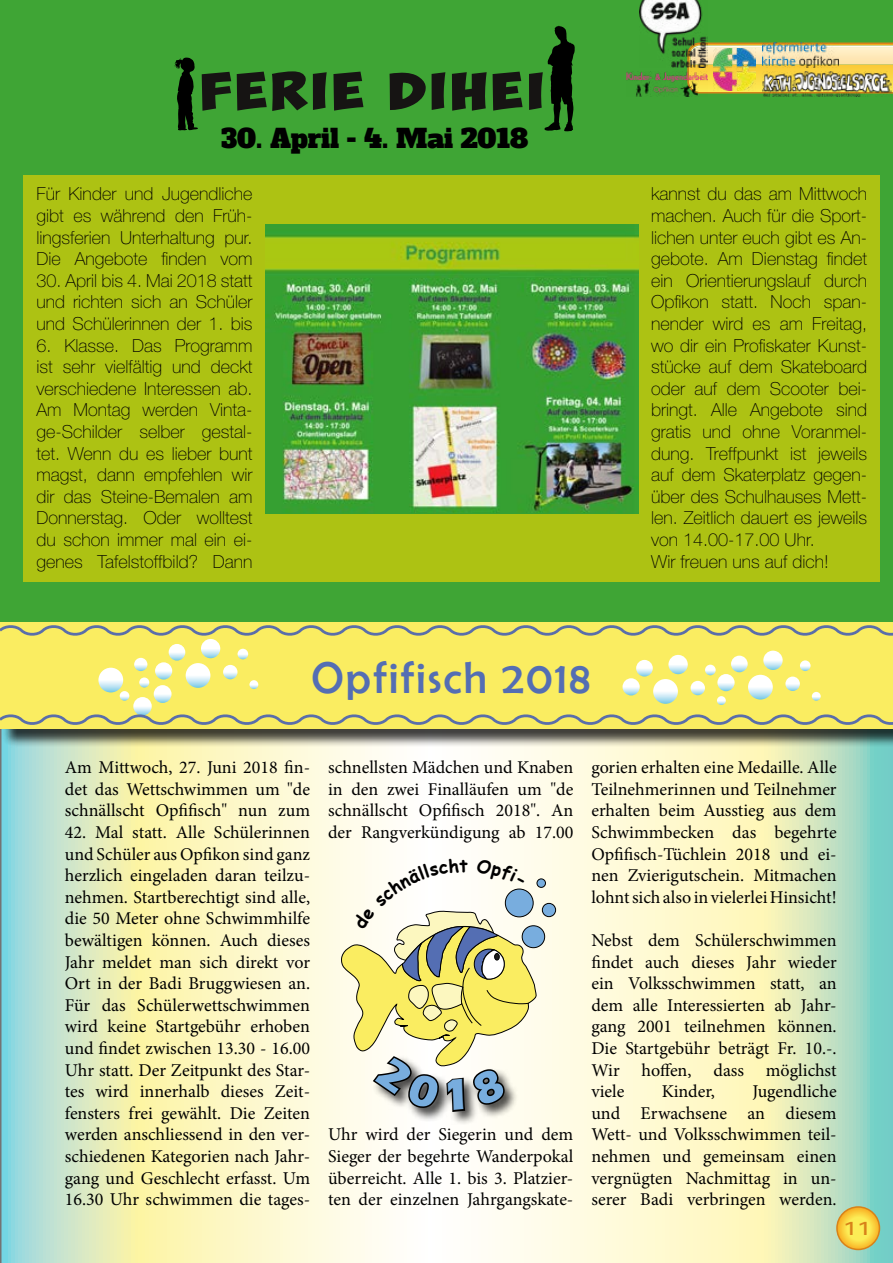
<style>
.page{position:relative;width:893px;height:1263px;background:#fff}
.page>*{position:absolute;margin:0;border:0;box-sizing:border-box;transform-origin:0 0}
.t1{font:44.55px "Berlin Sans FB";letter-spacing:.05em;color:#546eb3}
.t2{font:27px "Myriad Pro";color:#d88219;scale:1.11 1}
.t3{font:25.8px "Alfa Slab One";color:#000}
.t4{font:18px/21.6px "Minion Pro";color:#000;text-align:justify}
.t5{font:100 18px/21.6px "Helvetica Neue LT Std";color:#000;text-align:justify}
</style>
<div class="page">
<svg style="left:0;top:729px;width:893px;height:534px;background:#eaf2ce"></svg>
<div style="left:1px;top:0;width:892px;height:629px;background:#3fa535"></div>
<svg style="left:687px;top:43px;width:206px;height:51px;background:#efc339"></svg>
<img style="left:707px;top:56px;width:186px;height:8px">
<img style="left:707px;top:45px;width:186px;height:11px">
<svg style="left:837px;top:1207px;width:42px;height:42px"></svg>
<div style="left:836px;top:1206px;width:44px;height:44px;border:2px solid #d88219;border-radius:50%"></div>
<div style="left:542px;top:903px;width:14px;height:14px;background:#78adde;border-radius:50%"></div>
<div style="left:542px;top:903px;width:14px;height:14px;border:1px solid #000;border-radius:50%"></div>
<div style="left:537px;top:879px;width:8px;height:8px;background:#78adde;border-radius:50%"></div>
<div style="left:537px;top:878px;width:9px;height:10px;border:1px solid #000;border-radius:50%"></div>
<svg style="left:522px;top:926px;width:23px;height:22px"></svg>
<div style="left:522px;top:925px;width:23px;height:23px;border:1px solid #000;border-radius:50%"></div>
<div style="left:372px;top:1054px;width:146px;height:72px;background:#000;opacity:.75"></div>
<svg style="left:237px;top:71px;width:90px;height:40px"></svg>
<svg style="left:333px;top:72px;width:30px;height:39px"></svg>
<svg style="left:390px;top:73px;width:36px;height:37px"></svg>
<svg style="left:432px;top:72px;width:13px;height:38px"></svg>
<svg style="left:452px;top:72px;width:35px;height:39px"></svg>
<svg style="left:493px;top:72px;width:30px;height:39px"></svg>
<svg style="left:174px;top:58px;width:57px;height:73px"></svg>
<svg style="left:529px;top:26px;width:46px;height:105px"></svg>
<div style="left:24px;top:175px;width:856px;height:406px;background:#adc213"></div>
<img style="left:265px;top:224px;width:373px;height:289px">
<div style="left:2px;top:624px;width:891px;height:123px;background:#000;opacity:.75"></div>
<div style="left:0;top:622px;width:893px;height:106px;background:#faed61"></div>
<svg style="left:653px;top:679px;width:25px;height:25px"></svg>
<svg style="left:133px;top:697px;width:19px;height:18px"></svg>
<svg style="left:139px;top:677px;width:10px;height:10px"></svg>
<svg style="left:120px;top:691px;width:9px;height:10px"></svg>
<svg style="left:134px;top:658px;width:13px;height:13px"></svg>
<svg style="left:98px;top:668px;width:25px;height:24px"></svg>
<svg style="left:154px;top:685px;width:18px;height:18px"></svg>
<svg style="left:717px;top:696px;width:9px;height:9px"></svg>
<svg style="left:705px;top:665px;width:11px;height:10px"></svg>
<svg style="left:691px;top:681px;width:14px;height:14px"></svg>
<svg style="left:668px;top:655px;width:20px;height:19px"></svg>
<svg style="left:636px;top:660px;width:17px;height:16px"></svg>
<svg style="left:622px;top:678px;width:18px;height:17px"></svg>
<svg style="left:748px;top:675px;width:25px;height:24px"></svg>
<svg style="left:812px;top:692px;width:9px;height:9px"></svg>
<svg style="left:800px;top:660px;width:11px;height:11px"></svg>
<svg style="left:785px;top:676px;width:15px;height:15px"></svg>
<svg style="left:763px;top:651px;width:20px;height:19px"></svg>
<svg style="left:731px;top:656px;width:17px;height:16px"></svg>
<svg style="left:717px;top:674px;width:18px;height:17px"></svg>
<svg style="left:186px;top:663px;width:24px;height:25px"></svg>
<svg style="left:249px;top:680px;width:9px;height:9px"></svg>
<svg style="left:238px;top:649px;width:10px;height:10px"></svg>
<svg style="left:223px;top:665px;width:14px;height:14px"></svg>
<svg style="left:201px;top:639px;width:19px;height:19px"></svg>
<svg style="left:169px;top:644px;width:16px;height:17px"></svg>
<svg style="left:155px;top:662px;width:17px;height:17px"></svg>
<svg style="left:0;top:621px;width:893px;height:15px"></svg>
<svg style="left:0;top:711px;width:893px;height:18px"></svg>
<img style="left:713px;top:48px;width:43px;height:43px">
<img style="left:627px;top:72px;width:80px;height:25px">
<img style="left:762px;top:43px;width:76px;height:24px">
<img style="left:640px;top:0;width:67px;height:68px">
<img style="left:762px;top:72px;width:130px;height:25px">
<svg style="left:341px;top:858px;width:196px;height:256px"></svg>
<h3 class="t3" style="left:221px;top:121px;width:309px">30. April - 4. Mai 2018</h3>
<p class="t5" style="left:37px;top:183px;width:217px">Für Kinder und Jugendliche gibt es während den Früh&shy;lingsferien Unterhaltung pur.<br>Die Angebote finden vom</p>
<p class="t5" style="left:37px;top:269px;width:217px">30. April bis 4. Mai 2018 statt und richten sich an Schüler und Schülerinnen der 1. bis</p>
<p class="t5" style="left:37px;top:334px;width:217px">6. Klasse. Das Programm ist sehr vielfältig und deckt verschiedene Interessen ab.<br>Am Montag werden Vinta&shy;ge-Schilder selber gestal&shy;tet. Wenn du es lieber bunt magst, dann empfehlen wir dir das Steine-Bemalen am Donnerstag. Oder wolltest du schon immer mal ein ei&shy;genes Tafelstoffbild? Dann</p>
<h1 class="t1" style="left:311px;top:653px;width:280px">Opfifisch 2018</h1>
<p class="t5" style="left:651px;top:183px;width:217px;text-align:left">kannst du das am Mittwoch machen. Auch für die Sport&shy;lichen unter euch gibt es An&shy;gebote. Am Dienstag findet ein Orientierungslauf durch<br>Opfikon statt. Noch span&shy;nender wird es am Freitag, wo dir ein Profiskater Kunst&shy;stücke auf dem Skateboard oder auf dem Scooter bei&shy;bringt. Alle Angebote sind gratis und ohne Voranmel&shy;dung. Treffpunkt ist jeweils auf dem Skaterplatz gegen&shy;über des Schulhauses Mett&shy;len. Zeitlich dauert es jeweils von 14.00-17.00 Uhr.<br>Wir freuen uns auf dich!</p>
<p class="t4" style="left:65px;top:757px;width:247px">Am Mittwoch, 27. Juni 2018 fin&shy;det das Wettschwimmen um "de schnällscht Opfifisch" nun zum</p>
<p class="t4" style="left:65px;top:821px;width:247px">42. Mal statt. Alle Schülerinnen und Schüler aus Opfikon sind ganz herzlich eingeladen daran teilzu&shy;nehmen. Startberechtigt sind alle, die 50 Meter ohne Schwimmhilfe bewältigen können. Auch dieses Jahr meldet man sich direkt vor Ort in der Badi Bruggwiesen an.<br>Für das Schülerwettschwimmen wird keine Startgebühr erhoben und findet zwischen 13.30 - 16.00<br>Uhr statt. Der Zeitpunkt des Star&shy;tes wird innerhalb dieses Zeit&shy;fensters frei gewählt. Die Zeiten werden anschliessend in den ver&shy;schiedenen Kategorien nach Jahr&shy;gang und Geschlecht erfasst. Um 16.30 Uhr schwimmen die tages-</p>
<p class="t4" style="left:328px;top:757px;width:247px">schnellsten Mädchen und Knaben in den zwei Finalläufen um "de schnällscht Opfifisch 2018". An der Rangverkündigung ab 17.00</p>
<p class="t4" style="left:328px;top:1124px;width:247px">Uhr wird der Siegerin und dem Sieger der begehrte Wanderpokal überreicht. Alle 1. bis 3. Platzier&shy;ten der einzelnen Jahrgangskate-</p>
<p class="t4" style="left:591px;top:757px;width:247px">gorien erhalten eine Medaille. Alle Teilnehmerinnen und Teilnehmer erhalten beim Ausstieg aus dem Schwimmbecken das begehrte Opfifisch-Tüchlein 2018 und ei&shy;nen Zvierigutschein. Mitmachen lohnt sich also in vielerlei Hinsicht!</p>
<p class="t4" style="left:591px;top:929px;width:247px">Nebst dem Schülerschwimmen findet auch dieses Jahr wieder ein Volksschwimmen statt, an dem alle Interessierten ab Jahr&shy;gang 2001 teilnehmen können.<br>Die Startgebühr beträgt Fr. 10.-.<br>Wir hoffen, dass möglichst viele</p>
<p class="t4" style="left:591px;top:1081px;width:247px;text-indent:161px">Jugendliche und Erwachsene an diesem Wett- und Volksschwimmen teil&shy;nehmen und gemeinsam einen vergnügten Nachmittag in un&shy;serer Badi verbringen werden.</p>
<p class="t4" style="left:662px;top:1081px;width:55px">Kinder,</p>
<h2 class="t2" style="left:845px;top:1210px;width:24px">11</h2>
</div>
